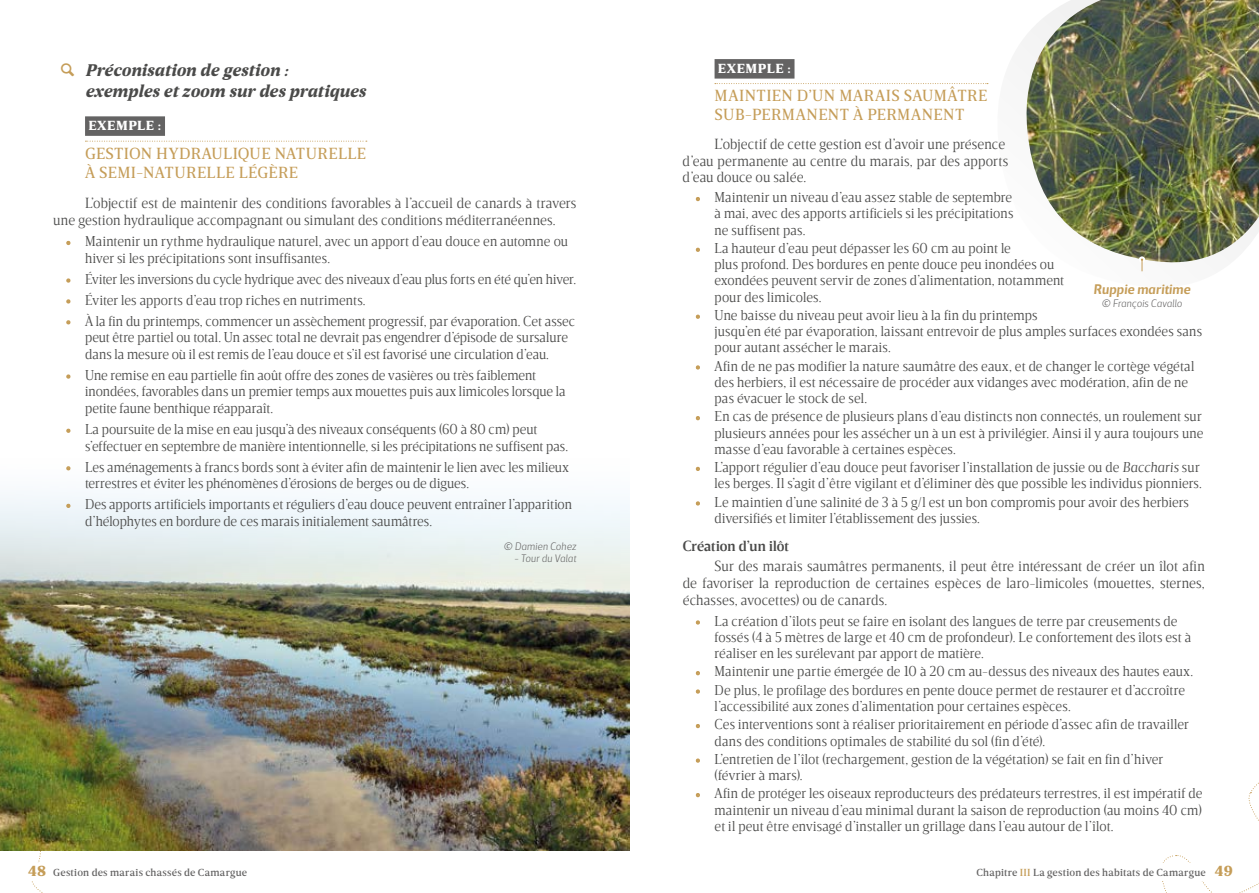
<style>
.page{position:relative;width:1259px;height:893px;background:#fff}
.page>*{position:absolute;margin:0;border:0;box-sizing:border-box;transform-origin:0 0}
.t1{font:italic 900 17.25px/20.7px "Breve News";letter-spacing:.02em;color:#4a4a49;scale:.95 1}
.t2{font:16.5px/19.8px "Breve News";letter-spacing:.02em;color:#c59d58}
.t3{font:300 14.25px/17.1px "Breve Title";letter-spacing:.01em;color:#4a4a49}
.t4{font:600 14.25px "Breve Title";color:#4a4a49}
.t5{font:300 13.8px/16.2px "Breve Title";letter-spacing:.005em;color:#4a4a49}
.t6{font:900 13.5px "Breve News";letter-spacing:.05em;color:#fff}
.t7{font:italic 600 13.5px "Breve Sans Title";letter-spacing:.01em;color:#c59d58}
.t8{font:500 10.5px "Breve News";letter-spacing:.02em;color:#646363}
.t9{font:italic 200 10.5px "Breve Sans Title";letter-spacing:.015em;color:#646363}
.s1{font-family:"Entypo";font-weight:400;font-style:normal;font-size:33px;color:#c59d58}
.s2{color:#c59d58}
.s3{font-weight:500}
.s4{font-style:italic}
.s5{font-weight:900;font-size:15px;color:#c59d58}
</style>
<div class="page">
<svg style="left:0;top:850px;width:138px;height:43px"></svg>
<div style="left:21px;top:863px;width:32px;height:17px;background:#fff"></div>
<div style="left:53px;top:863px;width:523px;height:17px;background:#fff"></div>
<svg style="left:1162px;top:782px;width:97px;height:111px"></svg>
<div style="left:1205px;top:863px;width:37px;height:17px;background:#fff"></div>
<div style="left:682px;top:863px;width:523px;height:17px;background:#fff"></div>
<img style="left:0;top:494px;width:629px;height:356px">
<div style="left:85px;top:116px;width:80px;height:20px;background:#646363"></div>
<svg style="left:85px;top:141px;width:282px;height:1px"></svg>
<div style="left:714px;top:59px;width:80px;height:20px;background:#646363"></div>
<svg style="left:715px;top:83px;width:273px;height:1px"></svg>
<img style="left:1025px;top:0;width:234px;height:263px">
<svg style="left:1138px;top:256px;width:7px;height:7px"></svg>
<svg style="left:1141px;top:259px;width:2px;height:12px"></svg>
<p class="t1" style="left:85px;top:61px;width:297px;text-indent:-26px"><span class="s1">ô</span> Préconisation de gestion : exemples et zoom sur des pratiques</p>
<p class="t6" style="left:88px;top:118px;width:74px">EXEMPLE :</p>
<p class="t2" style="left:85px;top:143px;width:283px">GESTION HYDRAULIQUE NATURELLE<br>À SEMI-NATURELLE LÉGÈRE</p>
<p class="t3" style="left:53px;top:195px;width:524px;text-indent:32px">L’objectif est de maintenir des conditions favorables à l’accueil de canards à travers une gestion hydraulique accompagnant ou simulant des conditions méditerranéennes.</p>
<p class="t5" style="left:85px;top:233px;width:484px;line-height:16.6px;text-indent:-19px"><span class="s2">•</span> Maintenir un rythme hydraulique naturel, avec un apport d’eau douce en automne ou hiver si les précipitations sont insuffisantes.</p>
<p class="t5" style="left:66px;top:271px;width:511px"><span class="s2">•</span> Éviter les inversions du cycle hydrique avec des niveaux d’eau plus forts en été qu’en hiver.</p>
<p class="t5" style="left:66px;top:292px;width:301px"><span class="s2">•</span> Éviter les apports d’eau trop riches en nutriments.</p>
<p class="t5" style="left:85px;top:312px;width:491px;line-height:16.6px;text-indent:-19px"><span class="s2">•</span> À la fin du printemps, commencer un assèchement progressif, par évaporation. Cet assec peut être partiel ou total. Un assec total ne devrait pas engendrer d’épisode de sursalure dans la mesure où il est remis de l’eau douce et s’il est favorisé une circulation d’eau.</p>
<p class="t5" style="left:85px;top:367px;width:482px;line-height:16.6px;text-indent:-19px"><span class="s2">•</span> Une remise en eau partielle fin août offre des zones de vasières ou très faiblement inondées, favorables dans un premier temps aux mouettes puis aux limicoles lorsque la petite faune benthique réapparaît.</p>
<p class="t5" style="left:85px;top:421px;width:484px;line-height:16.6px;text-indent:-19px"><span class="s2">•</span> La poursuite de la mise en eau jusqu’à des niveaux conséquents (60 à 80 cm) peut s’effectuer en septembre de manière intentionnelle, si les précipitations ne suffisent pas.</p>
<p class="t5" style="left:85px;top:458px;width:485px;line-height:16.6px;text-indent:-19px"><span class="s2">•</span> Les aménagements à francs bords sont à éviter afin de maintenir le lien avec les milieux terrestres et éviter les phénomènes d’érosions de berges ou de digues.</p>
<p class="t5" style="left:85px;top:496px;width:488px;line-height:16.6px;text-indent:-19px"><span class="s2">•</span> Des apports artificiels importants et réguliers d’eau douce peuvent entraîner l’apparition d’hélophytes en bordure de ces marais initialement saumâtres.</p>
<p class="t9" style="left:504px;top:540px;width:74px"><span class="s3">©</span> Damien Cohez</p>
<p class="t9" style="left:514px;top:552px;width:64px">- Tour du Valat</p>
<p class="t6" style="left:718px;top:61px;width:74px">EXEMPLE :</p>
<p class="t2" style="left:714px;top:86px;width:274px">MAINTIEN D’UN MARAIS SAUMÂTRE<br>SUB-PERMANENT À PERMANENT</p>
<p class="t3" style="left:682px;top:136px;width:327px;line-height:16.2px;text-indent:32px">L’objectif de cette gestion est d’avoir une présence d’eau permanente au centre du marais, par des apports d’eau douce ou salée.</p>
<p class="t5" style="left:714px;top:189px;width:300px;text-align:justify;text-indent:-19px"><span class="s2">•</span> Maintenir un niveau d’eau assez stable de septembre à mai, avec des apports artificiels si les précipitations ne suffisent pas.</p>
<p class="t5" style="left:714px;top:240px;width:351px;text-indent:-19px"><span class="s2">•</span> La hauteur d’eau peut dépasser les 60 cm au point le<br>plus profond. Des bordures en pente douce peu inondées ou exondées peuvent servir de zones d’alimentation, notamment pour des limicoles.</p>
<p class="t5" style="left:714px;top:307px;width:489px;text-indent:-19px"><span class="s2">•</span> Une baisse du niveau peut avoir lieu à la fin du printemps<br>jusqu’en été par évaporation, laissant entrevoir de plus amples surfaces exondées sans pour autant assécher le marais.</p>
<p class="t5" style="left:714px;top:358px;width:481px;text-indent:-19px"><span class="s2">•</span> Afin de ne pas modifier la nature saumâtre des eaux, et de changer le cortège végétal des herbiers, il est nécessaire de procéder aux vidanges avec modération, afin de ne pas évacuer le stock de sel.</p>
<p class="t5" style="left:714px;top:408px;width:490px;text-indent:-19px"><span class="s2">•</span> En cas de présence de plusieurs plans d’eau distincts non connectés, un roulement sur plusieurs années pour les assécher un à un est à privilégier. Ainsi il y aura toujours une masse d’eau favorable à certaines espèces.</p>
<p class="t5" style="left:695px;top:459px;width:508px;text-align:right"><span class="s2">•</span> L’apport régulier d’eau douce peut favoriser l’installation de jussie ou de <span class="s4">Baccharis</span> sur les berges. Il s’agit d’être vigilant et d’éliminer dès que possible les individus pionniers.</p>
<p class="t5" style="left:714px;top:494px;width:476px;text-indent:-19px"><span class="s2">•</span> Le maintien d’une salinité de 3 à 5 g/l est un bon compromis pour avoir des herbiers diversifiés et limiter l’établissement des jussies.</p>
<p class="t4" style="left:682px;top:537px;width:108px">Création d’un ilôt</p>
<p class="t3" style="left:682px;top:557px;width:524px;text-align:justify;text-indent:32px">Sur des marais saumâtres permanents, il peut être intéressant de créer un îlot afin de favoriser la reproduction de certaines espèces de laro-limicoles (mouettes, sternes, échasses, avocettes) ou de canards.</p>
<p class="t5" style="left:714px;top:613px;width:478px;text-indent:-19px"><span class="s2">•</span> La création d’îlots peut se faire en isolant des langues de terre par creusements de fossés (4 à 5 mètres de large et 40 cm de profondeur). Le confortement des îlots est à réaliser en les surélevant par apport de matière.</p>
<p class="t5" style="left:695px;top:663px;width:499px"><span class="s2">•</span> Maintenir une partie émergée de 10 à 20 cm au-dessus des niveaux des hautes eaux.</p>
<p class="t5" style="left:714px;top:682px;width:472px;text-indent:-19px"><span class="s2">•</span> De plus, le profilage des bordures en pente douce permet de restaurer et d’accroître l’accessibilité aux zones d’alimentation pour certaines espèces.</p>
<p class="t5" style="left:714px;top:716px;width:476px;text-indent:-19px"><span class="s2">•</span> Ces interventions sont à réaliser prioritairement en période d’assec afin de travailler dans des conditions optimales de stabilité du sol (fin d’été).</p>
<p class="t5" style="left:714px;top:751px;width:450px;text-indent:-19px"><span class="s2">•</span> L’entretien de l’îlot (rechargement, gestion de la végétation) se fait en fin d’hiver (février à mars).</p>
<p class="t5" style="left:714px;top:785px;width:489px;text-align:justify;text-indent:-19px"><span class="s2">•</span> Afin de protéger les oiseaux reproducteurs des prédateurs terrestres, il est impératif de maintenir un niveau d’eau minimal durant la saison de reproduction (au moins 40 cm) et il peut être envisagé d’installer un grillage dans l’eau autour de l’îlot.</p>
<p class="t7" style="left:1093px;top:282px;width:98px">Ruppie maritime</p>
<p class="t9" style="left:1102px;top:297px;width:82px"><span class="s3">©</span> François Cavallo</p>
<p class="t8" style="left:28px;top:866px;width:221px"><span class="s5">48</span> Gestion des marais chassés de Camargue</p>
<p class="t8" style="left:976px;top:866px;width:258px">Chapitre <span class="s2">III</span> La gestion des habitats de Camargue <span class="s5">49</span></p>
</div>
